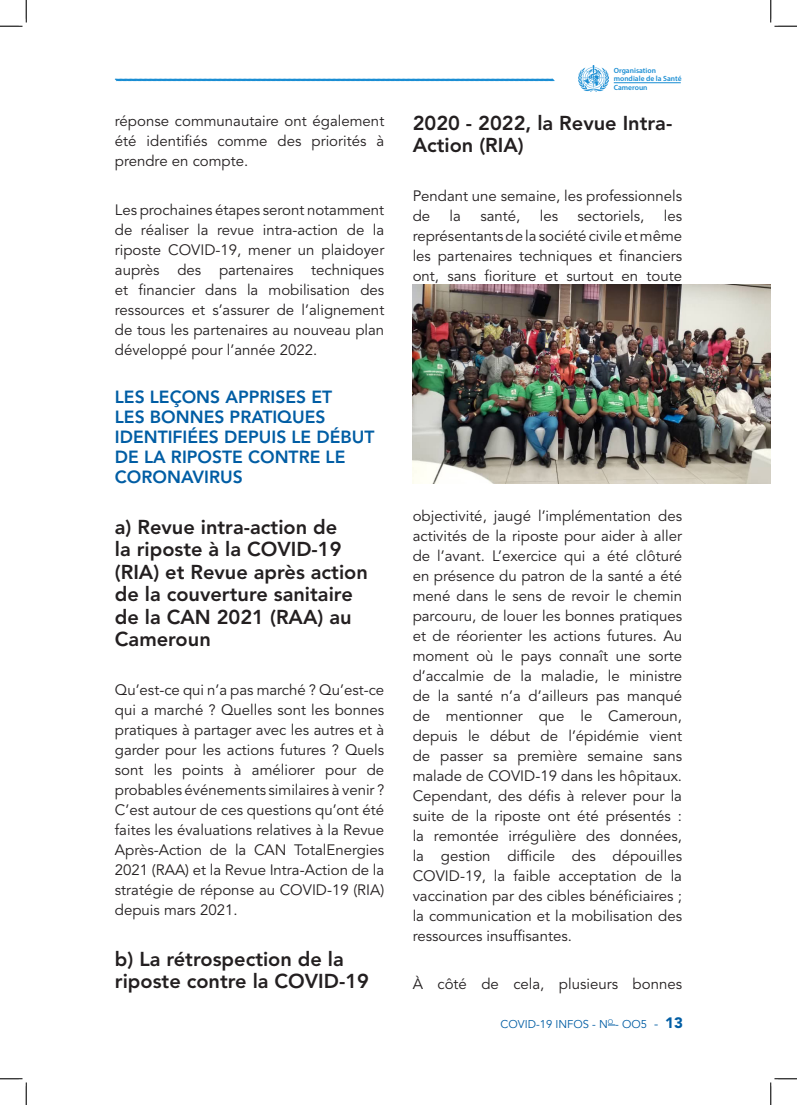
<style>
.page{position:relative;width:797px;height:1105px;background:#fff}
.page>*{position:absolute;margin:0;border:0;box-sizing:border-box;transform-origin:0 0}
.t1{font:800 20px/22.5px "Avenir LT Std";color:#231f20}
.t2{font:800 17.5px/20px "Avenir LT Std";color:#005da4}
.t3{font:15px/20px "Avenir LT Std";color:#231f20;text-align:justify}
.t4{font:11.25px "Avenir LT Std";color:#005da4}
.t5{font:600 7.5px/7.5px "Myriad Pro";color:#198dd3}
.s1{font-size:12.5px}
.s2{font-weight:900;font-size:15px}
</style>
<div class="page">
<svg style="left:114px;top:78px;width:441px;height:4px;background:#79bce5"></svg>
<img style="left:578px;top:65px;width:31px;height:27px">
<hr style="left:613px;top:82px;width:67px;height:1px;background:#198dd3">
<img style="left:412px;top:284px;width:358px;height:199px">
<svg style="left:0;top:0;width:27px;height:27px"></svg>
<svg style="left:0;top:1078px;width:27px;height:27px"></svg>
<svg style="left:770px;top:0;width:27px;height:27px"></svg>
<svg style="left:770px;top:1078px;width:27px;height:27px"></svg>
<p class="t3" style="left:115px;top:111px;width:271px">réponse communautaire ont également été identifiés comme des priorités à prendre en compte.</p>
<p class="t3" style="left:115px;top:200px;width:271px">Les prochaines étapes seront notamment de réaliser la revue intra-action de la riposte COVID-19, mener un plaidoyer auprès des partenaires techniques et financier dans la mobilisation des ressources et s’assurer de l’alignement de tous les partenaires au nouveau plan développé pour l’année 2022.</p>
<p class="t2" style="left:115px;top:387px;width:261px">LES LEÇONS APPRISES ET<br>LES BONNES PRATIQUES<br>IDENTIFIÉES DEPUIS LE DÉBUT<br>DE LA RIPOSTE CONTRE LE<br>CORONAVIRUS</p>
<h1 class="t1" style="left:115px;top:516px;width:254px">a) Revue intra-action de<br>la riposte à la COVID-19 (RIA) et Revue après action de la couverture sanitaire de la CAN 2021 (RAA) au<br>Cameroun</h1>
<p class="t3" style="left:115px;top:680px;width:271px">Qu’est-ce qui n’a pas marché ? Qu’est-ce qui a marché ? Quelles sont les bonnes pratiques à partager avec les autres et à garder pour les actions futures ? Quels sont les points à améliorer pour de probables événements similaires à venir ?<br>C’est autour de ces questions qu’ont été faites les évaluations relatives à la Revue Après-Action de la CAN TotalEnergies 2021 (RAA) et la Revue Intra-Action de la stratégie de réponse au COVID-19 (RIA) depuis mars 2021.</p>
<h1 class="t1" style="left:115px;top:947px;width:256px">b) La rétrospection de la riposte contre la COVID-19</h1>
<p class="t5" style="left:613px;top:67px;width:69px">Organisation mondiale de la Santé</p>
<p class="t5" style="left:613px;top:84px;width:35px">Cameroun</p>
<h1 class="t1" style="left:412px;top:112px;width:261px">2020 - 2022, la Revue Intra-<br>Action (RIA)</h1>
<p class="t3" style="left:412px;top:186px;width:271px">Pendant une semaine, les professionnels de</p>
<p class="t3" style="left:412px;top:206px;width:271px;text-indent:251px">les représentants de la société civile et même les partenaires techniques et financiers ont, sans fioriture et surtout en toute</p>
<p class="t3" style="left:449px;top:206px;width:13px">la</p>
<p class="t3" style="left:480px;top:206px;width:42px">santé,</p>
<p class="t3" style="left:539px;top:206px;width:20px">les</p>
<p class="t3" style="left:577px;top:206px;width:68px">sectoriels,</p>
<p class="t3" style="left:412px;top:506px;width:271px">objectivité, jaugé l’implémentation des activités de la riposte pour aider à aller de l’avant. L’exercice qui a été clôturé en présence du patron de la santé a été mené dans le sens de revoir le chemin parcouru, de louer les bonnes pratiques et de réorienter les actions futures. Au moment où le pays connaît une sorte d’accalmie de la maladie, le ministre de la santé n’a d’ailleurs pas manqué de mentionner que le Cameroun, depuis le début de l’épidémie vient de passer sa première semaine sans malade de COVID-19 dans les hôpitaux.<br>Cependant, des défis à relever pour la suite de la riposte ont été présentés : la remontée irrégulière des données, la gestion difficile des dépouilles COVID-19, la faible acceptation de la vaccination par des cibles bénéficiaires ; la communication et la mobilisation des ressources insuffisantes.</p>
<p class="t3" style="left:412px;top:974px;width:271px">À côté de cela, plusieurs bonnes</p>
<p class="t4" style="left:500px;top:1018px;width:184px">COVID-19 INFOS - N<sup>O</sup> - OO5 <span class="s1">-</span> <span class="s2">13</span></p>
</div>
